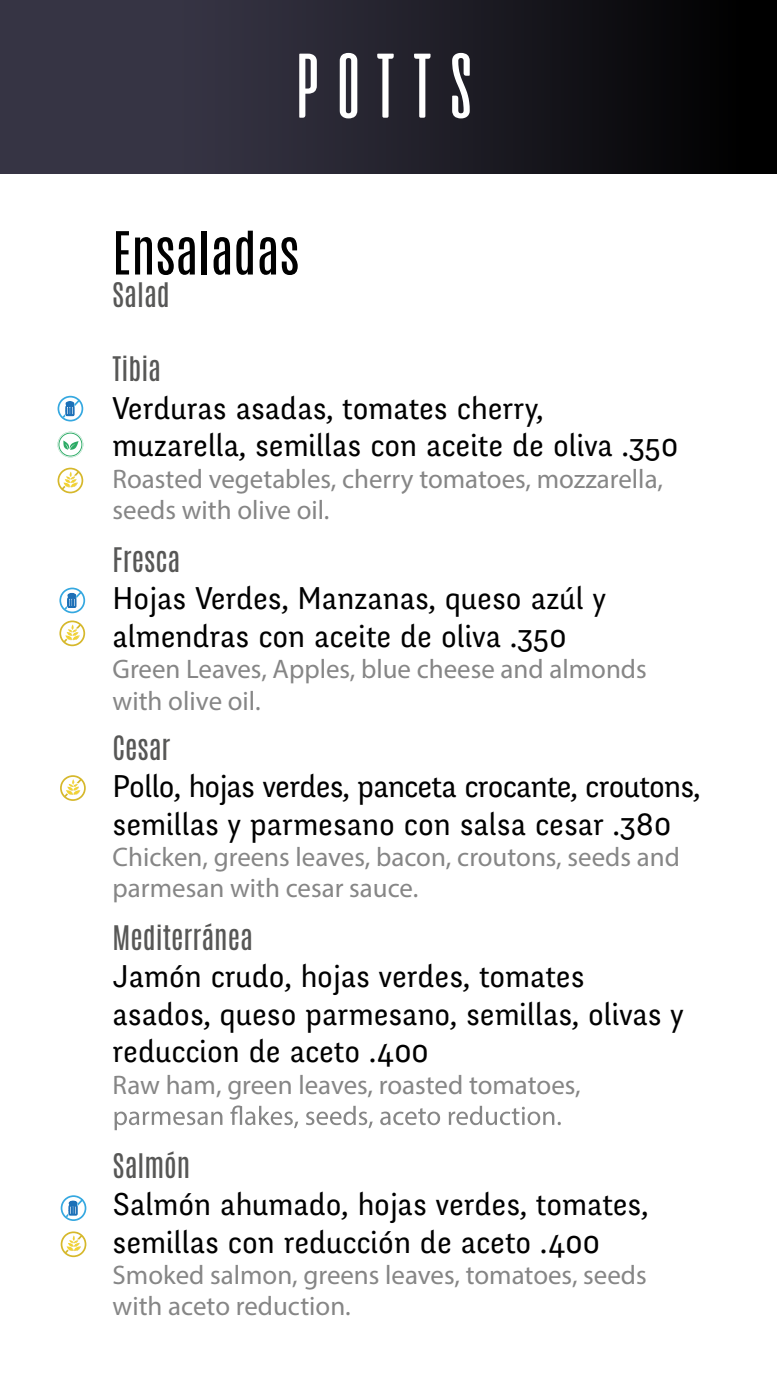
<style>
.page{position:relative;width:777px;height:1380px;background:#fff}
.page>*{position:absolute;margin:0;border:0;box-sizing:border-box;transform-origin:0 0}
.t1{font:91.5px "aliensandcows";color:#fff}
.t2{font:50.5px "Antonio";color:#000}
.t3{font:31.25px/37.5px "Fengardo Neue";color:#000}
.t4{font:31.25px/37.5px "Fengardo Neue";letter-spacing:-.02em;color:#000}
.t5{font:28.25px "Antonio";color:#575756}
.t6{font:26.88px/31.2px "Myriad Pro";color:#868686}
</style>
<div class="page">
<svg style="left:114px;top:1106px;width:446px;height:24px"></svg>
<svg style="left:58px;top:432px;width:25px;height:25px"></svg>
<svg style="left:60px;top:775px;width:26px;height:26px"></svg>
<svg style="left:59px;top:621px;width:26px;height:25px"></svg>
<svg style="left:57px;top:468px;width:26px;height:25px"></svg>
<svg style="left:61px;top:1231px;width:25px;height:26px"></svg>
<svg style="left:57px;top:395px;width:26px;height:26px"></svg>
<svg style="left:59px;top:587px;width:26px;height:26px"></svg>
<svg style="left:61px;top:1195px;width:25px;height:26px"></svg>
<div style="left:0;top:0;width:776px;height:174px;background:linear-gradient(to right,#413e52,#020203)"></div>
<h1 class="t1" style="left:288px;top:38px;width:195px">POTTS</h1>
<h2 class="t2" style="left:112px;top:216px;width:188px">Ensaladas</h2>
<p class="t5" style="left:112px;top:274px;width:59px">Salad</p>
<p class="t5" style="left:113px;top:349px;width:50px">Tibia</p>
<p class="t3" style="left:113px;top:390px;width:567px">Verduras asadas, tomates cherry, muzarella, semillas con aceite de oliva .350</p>
<p class="t6" style="left:113px;top:463px;width:552px">Roasted vegetables, cherry tomatoes, mozzarella, seeds with olive oil.</p>
<p class="t5" style="left:113px;top:539px;width:69px">Fresca</p>
<p class="t3" style="left:113px;top:580px;width:494px">Hojas Verdes, Manzanas, queso azúl y almendras con aceite de oliva .350</p>
<p class="t6" style="left:113px;top:652px;width:535px;line-height:32.2px">Green Leaves, Apples, blue cheese and almonds with olive oil.</p>
<p class="t5" style="left:113px;top:727px;width:59px">Cesar</p>
<p class="t4" style="left:113px;top:768px;width:589px">Pollo, hojas verdes, panceta crocante, croutons, semillas y parmesano con salsa cesar .380</p>
<p class="t6" style="left:113px;top:841px;width:568px">Chicken, greens leaves, bacon, croutons, seeds and parmesan with cesar sauce.</p>
<p class="t5" style="left:113px;top:917px;width:142px">Mediterránea</p>
<p class="t3" style="left:113px;top:959px;width:572px">Jamón crudo, hojas verdes, tomates asados, queso parmesano, semillas, olivas y reduccion de aceto .400</p>
<p class="t6" style="left:113px;top:1069px;width:469px">Raw ham, green leaves, roasted tomatoes,</p>
<p class="t5" style="left:113px;top:1145px;width:79px">Salmón</p>
<p class="t3" style="left:113px;top:1186px;width:537px">Salmón ahumado, hojas verdes, tomates, semillas con reducción de aceto .400</p>
<p class="t6" style="left:113px;top:1259px;width:535px">Smoked salmon, greens leaves, tomatoes, seeds with aceto reduction.</p>
</div>
